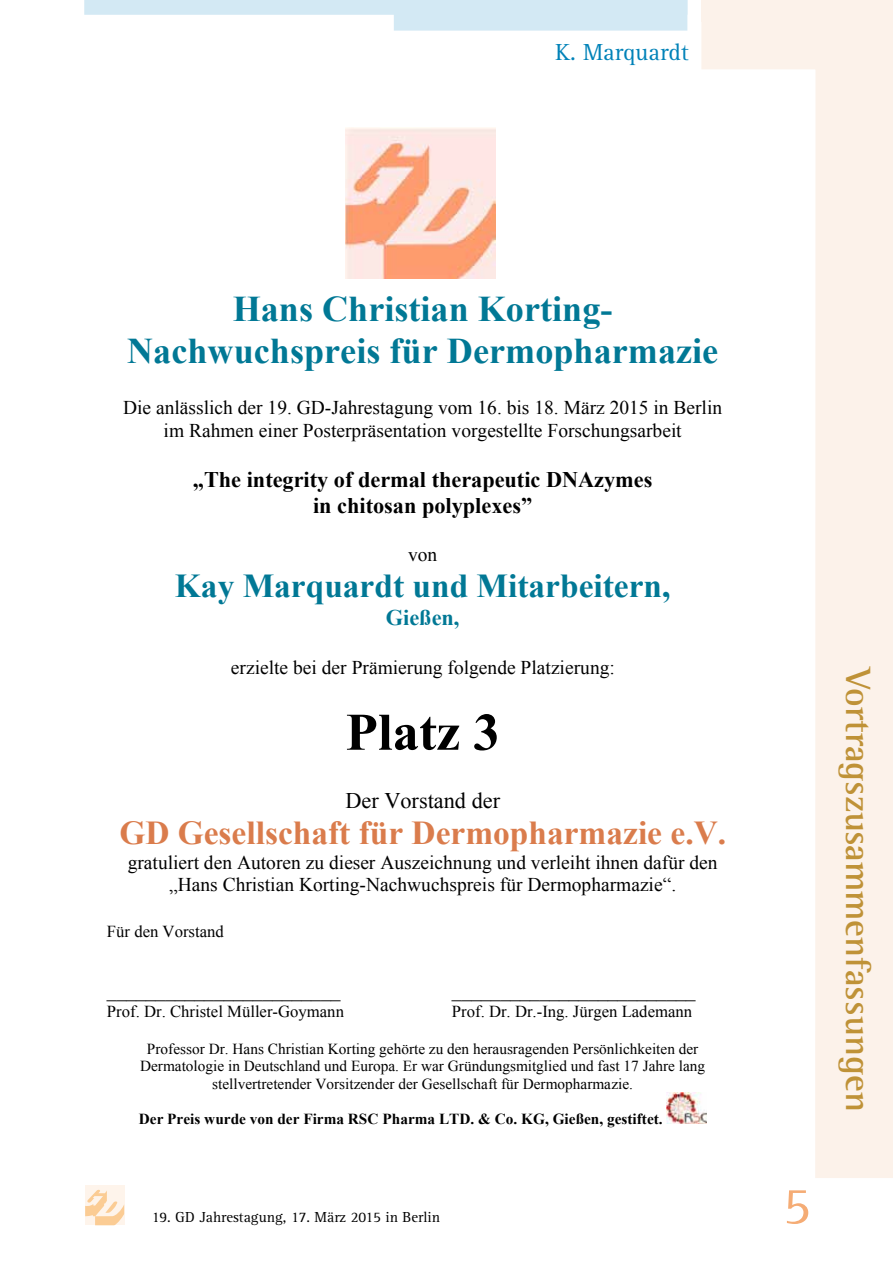
<style>
.page{position:relative;width:893px;height:1263px;background:#fff}
.page>*{position:absolute;margin:0;border:0;box-sizing:border-box;transform-origin:0 0}
.t1{font:54px "Agfa Rotis Serif";color:#f5ac75}
.t2{font:700 52.8px "Times New Roman";color:#000}
.t3{font:700 36.15px/41.5px "Times New Roman";color:#017895;text-align:center}
.t4{font:700 36px "Agfa Rotis Semi Serif";color:#bf9237}
.t5{font:700 33.45px "Times New Roman";color:#da7c4c}
.t6{font:700 33.45px "Times New Roman";color:#017895}
.t7{font:24px "Agfa Rotis Serif";color:#0082b8}
.t8{font:700 22.35px/25.7px "Times New Roman";color:#000;text-align:center}
.t9{font:22.35px "Times New Roman";color:#000}
.t10{font:700 22.35px "Times New Roman";color:#017895}
.t11{font:19.5px/22.4px "Times New Roman";color:#000;text-align:center}
.t12{font:16.65px "Times New Roman";color:#000}
.t13{font:15.3px/17.5px "Times New Roman";color:#000;text-align:center}
.t14{font:700 15.3px "Times New Roman";color:#000}
.t15{font:15px "Agfa Rotis Serif";color:#000}
</style>
<div class="page">
<svg style="left:701px;top:21px;width:192px;height:1157px"></svg>
<div style="left:85px;top:1186px;width:39px;height:39px;background:#fef4eb"></div>
<svg style="left:85px;top:1189px;width:39px;height:36px"></svg>
<svg style="left:84px;top:0;width:603px;height:31px"></svg>
<div style="left:701px;top:0;width:192px;height:21px;background:#fcf2ea"></div>
<img style="left:667px;top:1092px;width:39px;height:31px">
<img style="left:345px;top:128px;width:150px;height:150px">
<p class="t7" style="left:555px;top:39px;width:135px">K. Marquardt</p>
<h3 class="t3" style="left:127px;top:287px;width:593px">Hans Christian Korting-<br>Nachwuchspreis für Dermopharmazie</h3>
<p class="t11" style="left:123px;top:396px;width:601px">Die anlässlich der 19. GD-Jahrestagung vom 16. bis 18. März 2015 in Berlin im Rahmen einer Posterpräsentation vorgestellte Forschungsarbeit</p>
<p class="t8" style="left:193px;top:466px;width:461px">„The integrity of dermal therapeutic DNAzymes in chitosan polyplexes”</p>
<p class="t11" style="left:408px;top:543px;width:31px">von</p>
<h3 class="t6" style="left:175px;top:562px;width:497px">Kay Marquardt und Mitarbeitern,</h3>
<p class="t10" style="left:386px;top:601px;width:75px">Gießen,</p>
<p class="t11" style="left:231px;top:655px;width:386px">erzielte bei der Prämierung folgende Platzierung:</p>
<h2 class="t2" style="left:346px;top:694px;width:156px">Platz 3</h2>
<p class="t9" style="left:345px;top:784px;width:156px">Der Vorstand der</p>
<h3 class="t5" style="left:119px;top:808px;width:608px">GD Gesellschaft für Dermopharmazie e.V.</h3>
<p class="t11" style="left:128px;top:850px;width:591px">gratuliert den Autoren zu dieser Auszeichnung und verleiht ihnen dafür den „Hans Christian Korting-Nachwuchspreis für Dermopharmazie“.</p>
<p class="t12" style="left:107px;top:919px;width:118px">Für den Vorstand</p>
<p class="t11" style="left:107px;top:978px;width:235px">________________________</p>
<p class="t11" style="left:452px;top:978px;width:245px">_________________________</p>
<p class="t12" style="left:107px;top:999px;width:239px">Prof. Dr. Christel Müller-Goymann</p>
<p class="t12" style="left:452px;top:999px;width:242px">Prof. Dr. Dr.-Ing. Jürgen Lademann</p>
<p class="t13" style="left:140px;top:1039px;width:567px">Professor Dr. Hans Christian Korting gehörte zu den herausragenden Persönlichkeiten der<br>Dermatologie in Deutschland und Europa. Er war Gründungsmitglied und fast 17 Jahre lang stellvertretender Vorsitzender der Gesellschaft für Dermopharmazie.</p>
<p class="t14" style="left:139px;top:1107px;width:525px">Der Preis wurde von der Firma RSC Pharma LTD. &amp; Co. KG, Gießen, gestiftet.</p>
<p class="t15" style="left:152px;top:1208px;width:290px">19. GD Jahrestagung, 17. März 2015 in Berlin</p>
<h3 class="t4" style="left:880px;top:668px;width:445px;rotate:90deg">Vortragszusammenfassungen</h3>
<h1 class="t1" style="left:783px;top:1175px;width:30px">5</h1>
</div>
